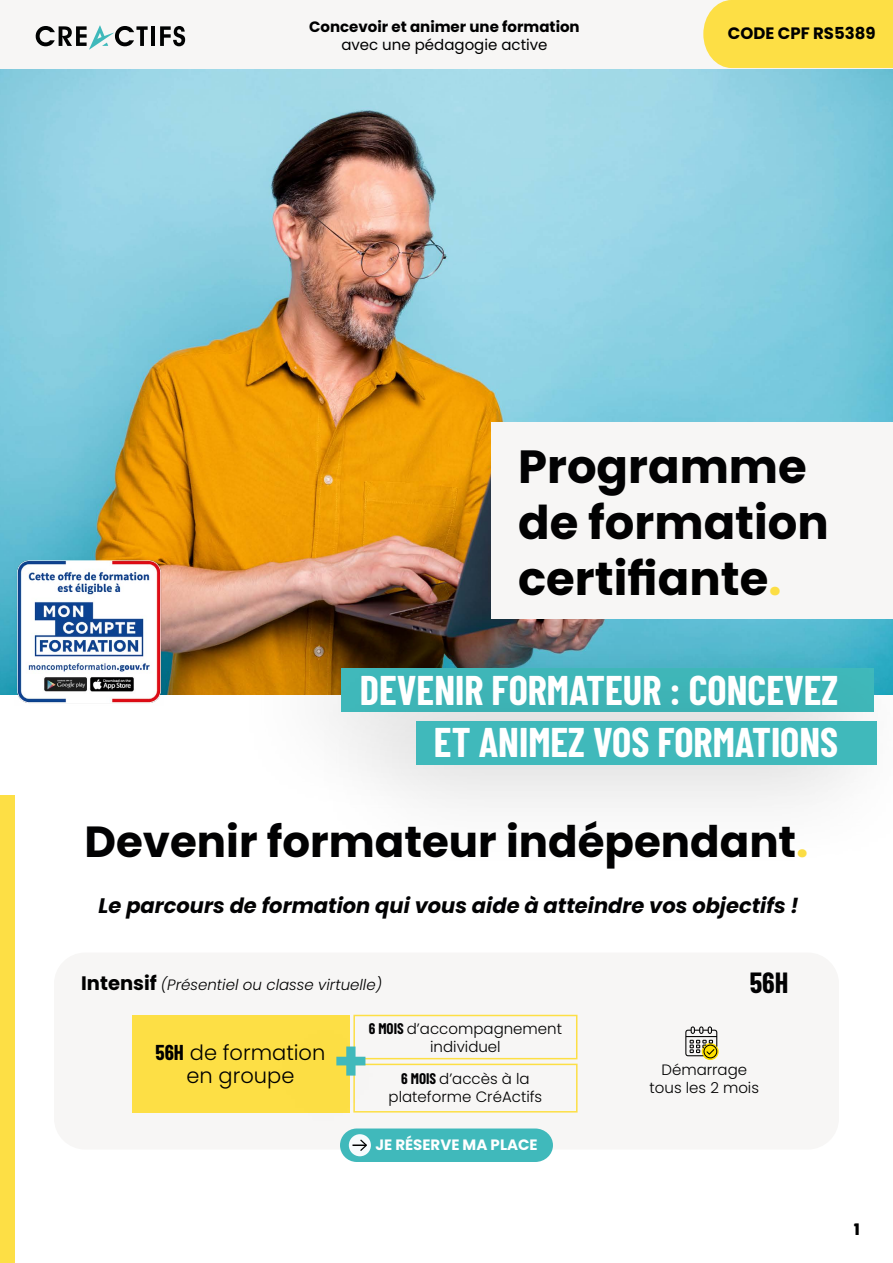
<style>
.page{position:relative;width:893px;height:1263px;background:#fff}
.page>*{position:absolute;margin:0;border:0;box-sizing:border-box;transform-origin:0 0}
.t1{font:700 57px "Poppins";color:#40b9bb}
.t2{font:700 46.5px/55.8px "Poppins";color:#020203}
.t3{font:700 43.5px "Poppins";color:#020203}
.t4{font:700 40.5px/52.5px "Barlow Condensed";color:#fff;text-align:right}
.t5{font:700 28.5px "Barlow Condensed";color:#020203}
.t6{font:italic 700 21px "Poppins";color:#020203}
.t7{font:300 21px/22.5px "Poppins";color:#000;text-align:center}
.t8{font:700 16.5px "Poppins";color:#000}
.t9{font:900 16.5px "Barlow Condensed";color:#000}
.t10{font:300 15px/18px "Poppins";color:#000;text-align:center}
.t11{font:italic 300 15px "Poppins";color:#000}
.t12{font:700 15px "Poppins";color:#000}
.t13{font:15px "Poppins";color:#000}
.t14{font:700 15px "Poppins";color:#fff}
.s1{color:#000}
.s2{color:#fcde45}
.s3{font-weight:700;font-style:normal;font-size:19.5px}
.s4{font-family:"Barlow Condensed";font-weight:700}
.s5{font-family:"Barlow Condensed";font-weight:700;color:#020203}
</style>
<div class="page">
<img style="left:0;top:68px;width:893px;height:627px">
<div style="left:55px;top:953px;width:783px;height:196px;background:#f7f6f5;border-radius:30px"></div>
<div style="left:54px;top:952px;width:785px;height:197px;border:2px solid #f7f6f5;border-radius:30px"></div>
<div style="left:222px;top:586px;width:671px;height:236px;background:#000;opacity:.18"></div>
<div style="left:424px;top:1128px;width:129px;height:34px;background:#40b9bb"></div>
<div style="left:353px;top:1064px;width:225px;height:48px;border:2px solid #fddf45"></div>
<img style="left:14px;top:558px;width:150px;height:145px">
<div style="left:0;top:0;width:893px;height:68px;background:#f7f6f5"></div>
<div style="left:703px;top:0;width:190px;height:68px;background:#fddf45"></div>
<hr style="left:152px;top:26px;width:3px;height:20px;background:#010202">
<svg style="left:160px;top:26px;width:25px;height:20px"></svg>
<svg style="left:36px;top:25px;width:112px;height:25px"></svg>
<div style="left:491px;top:422px;width:402px;height:197px;background:#f7f6f5"></div>
<div style="left:353px;top:1015px;width:224px;height:44px;border:2px solid #fddf45"></div>
<div style="left:132px;top:1015px;width:218px;height:97px;background:#fddf45"></div>
<div style="left:226px;top:977px;width:198px;height:197px;background:#000;opacity:.18"></div>
<svg style="left:702px;top:1043px;width:17px;height:17px"></svg>
<svg style="left:685px;top:1026px;width:32px;height:32px"></svg>
<div style="left:0;top:795px;width:14px;height:468px;background:#fddf45"></div>
<div style="left:297px;top:639px;width:596px;height:236px;background:#000;opacity:.18"></div>
<div style="left:416px;top:721px;width:460px;height:44px;background:#40b9bb"></div>
<p class="t12" style="left:309px;top:19px;width:272px">Concevoir et animer une formation</p>
<p class="t13" style="left:341px;top:37px;width:208px">avec une pédagogie active</p>
<p class="t8" style="left:728px;top:23px;width:149px">CODE CPF RS5389</p>
<h2 class="t2" style="left:518px;top:439px;width:312px">Programme de formation <span class="s1">certifiante</span><span class="s2">.</span></h2>
<h3 class="t4" style="left:360px;top:661px;width:480px">DEVENIR FORMATEUR : CONCEVEZ<br>ET ANIMEZ VOS FORMATIONS</h3>
<h3 class="t3" style="left:84px;top:817px;width:726px">Devenir formateur indépendant<span class="s2">.</span></h3>
<h3 class="t6" style="left:99px;top:893px;width:702px">Le parcours de formation qui vous aide à atteindre vos objectifs !</h3>
<p class="t11" style="left:81px;top:976px;width:302px"><span class="s3">Intensif</span> (Présentiel ou classe virtuelle)</p>
<h3 class="t7" style="left:156px;top:1042px;width:171px"><span class="s4">56H</span> de formation en groupe</h3>
<p class="t10" style="left:369px;top:1019px;width:195px"><span class="s5">6 MOIS</span> d’accompagnement individuel</p>
<h1 class="t1" style="left:333px;top:1028px;width:37px">+</h1>
<p class="t10" style="left:389px;top:1070px;width:155px"><span class="s5">6 MOIS</span> d’accès à la plateforme CréActifs</p>
<p class="t14" style="left:375px;top:1136px;width:164px">JE RÉSERVE MA PLACE</p>
<h3 class="t5" style="left:750px;top:962px;width:40px">56H</h3>
<p class="t10" style="left:650px;top:1061px;width:111px">Démarrage tous les 2 mois</p>
<p class="t9" style="left:854px;top:1217px;width:6px">1</p>
</div>
